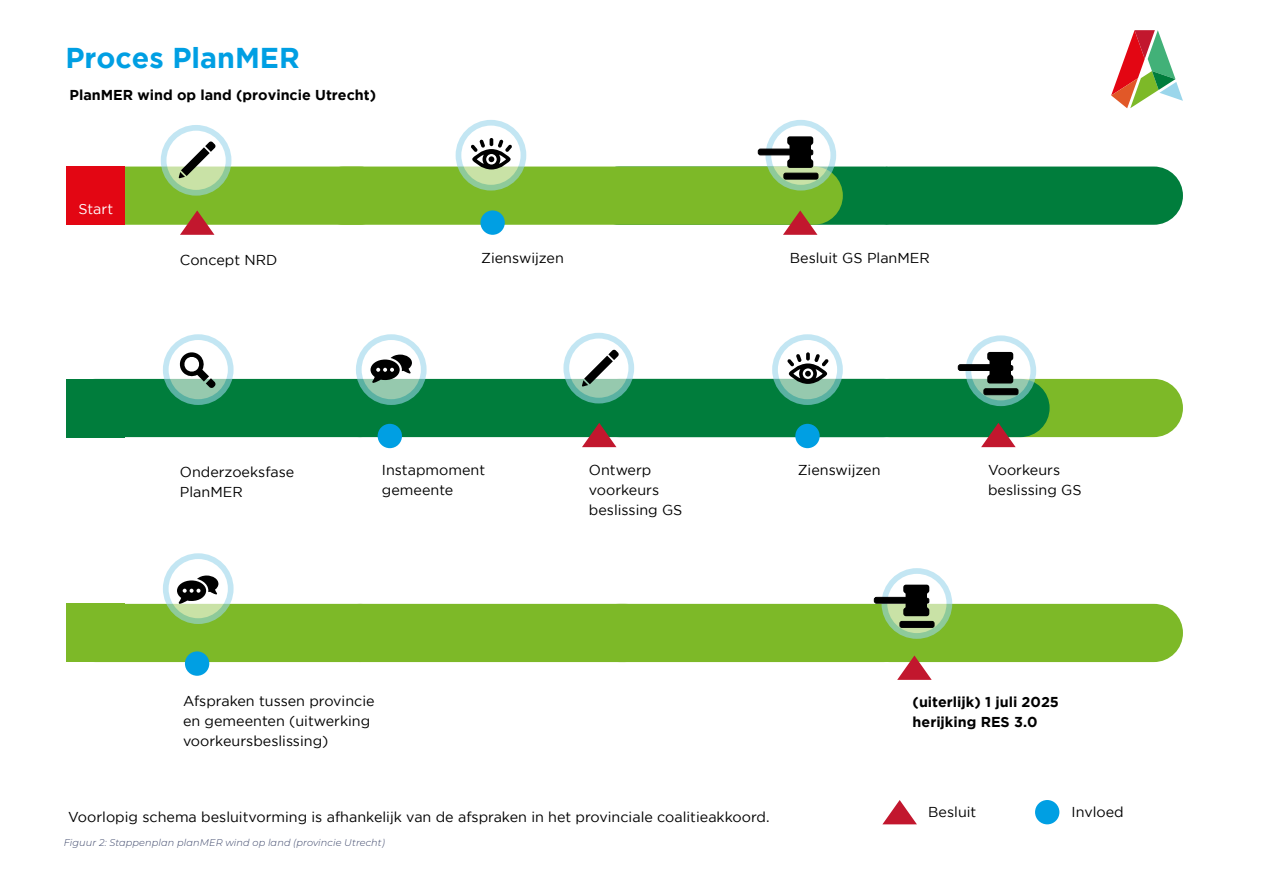
<style>
.page{position:relative;width:1263px;height:893px;background:#fff}
.page>*{position:absolute;margin:0;border:0;box-sizing:border-box;transform-origin:0 0}
.t1{font:700 28.65px "Gotham";color:#009fe3}
.t2{font:14.25px/20.1px "Gotham";color:#000}
.t3{font:700 14.25px/20.1px "Gotham";color:#000}
.t4{font:14.25px "Gotham";color:#fff}
.t5{font:italic 300 9.75px "Montserrat";letter-spacing:.01em;color:#384266}
</style>
<div class="page">
<div style="left:861px;top:167px;width:322px;height:58px;background:#007d3c;border-radius:29px"></div>
<div style="left:861px;top:379px;width:322px;height:58px;background:#7db928;border-radius:29px"></div>
<div style="left:861px;top:604px;width:322px;height:58px;background:#7db928;border-radius:29px"></div>
<div style="left:590px;top:167px;width:323px;height:58px;background:#007d3c;border-radius:29px"></div>
<div style="left:590px;top:604px;width:323px;height:58px;background:#7db928;border-radius:29px"></div>
<div style="left:315px;top:167px;width:528px;height:58px;background:#7db928;border-radius:29px"></div>
<div style="left:331px;top:379px;width:718px;height:58px;background:#007d3c;border-radius:29px"></div>
<div style="left:331px;top:604px;width:323px;height:58px;background:#7db928;border-radius:29px"></div>
<div style="left:66px;top:167px;width:323px;height:58px;background:#7db928;border-radius:29px"></div>
<div style="left:66px;top:379px;width:323px;height:58px;background:#007d3c;border-radius:29px"></div>
<div style="left:66px;top:604px;width:323px;height:58px;background:#7db928;border-radius:29px"></div>
<div style="left:66px;top:167px;width:58px;height:58px;background:#e30613"></div>
<div style="left:66px;top:379px;width:58px;height:58px;background:#007d3c"></div>
<div style="left:66px;top:604px;width:58px;height:58px;background:#7db928"></div>
<svg style="left:180px;top:210px;width:34px;height:25px"></svg>
<svg style="left:882px;top:800px;width:35px;height:24px"></svg>
<svg style="left:783px;top:210px;width:34px;height:25px"></svg>
<svg style="left:582px;top:423px;width:34px;height:24px"></svg>
<svg style="left:981px;top:423px;width:35px;height:24px"></svg>
<svg style="left:897px;top:655px;width:35px;height:25px"></svg>
<svg style="left:768px;top:123px;width:65px;height:65px"></svg>
<div style="left:765px;top:120px;width:71px;height:71px;border:6px solid #9ad6eb;border-radius:50%"></div>
<svg style="left:968px;top:338px;width:65px;height:65px"></svg>
<div style="left:965px;top:335px;width:71px;height:71px;border:6px solid #9ad6eb;border-radius:50%"></div>
<svg style="left:884px;top:571px;width:65px;height:65px"></svg>
<div style="left:881px;top:568px;width:71px;height:71px;border:6px solid #9ad6eb;border-radius:50%"></div>
<div style="left:784px;top:173px;width:34px;height:6px;background:#000;border-radius:2px"></div>
<div style="left:784px;top:173px;width:34px;height:6px;border:1px solid #000;border-radius:2px"></div>
<svg style="left:758px;top:136px;width:55px;height:32px"></svg>
<div style="left:984px;top:389px;width:34px;height:6px;background:#000;border-radius:2px"></div>
<div style="left:984px;top:389px;width:34px;height:6px;border:1px solid #000;border-radius:2px"></div>
<svg style="left:958px;top:352px;width:55px;height:31px"></svg>
<div style="left:900px;top:621px;width:34px;height:6px;background:#000;border-radius:2px"></div>
<div style="left:900px;top:621px;width:34px;height:6px;border:1px solid #000;border-radius:2px"></div>
<svg style="left:874px;top:585px;width:55px;height:31px"></svg>
<svg style="left:1111px;top:30px;width:72px;height:78px"></svg>
<svg style="left:458px;top:123px;width:65px;height:65px"></svg>
<div style="left:456px;top:120px;width:70px;height:71px;border:6px solid #9ad6eb;border-radius:50%"></div>
<svg style="left:775px;top:337px;width:65px;height:65px"></svg>
<div style="left:772px;top:334px;width:71px;height:71px;border:6px solid #9ad6eb;border-radius:50%"></div>
<svg style="left:471px;top:138px;width:41px;height:31px"></svg>
<svg style="left:787px;top:352px;width:42px;height:32px"></svg>
<svg style="left:359px;top:337px;width:65px;height:65px"></svg>
<div style="left:356px;top:334px;width:71px;height:71px;border:6px solid #9ad6eb;border-radius:50%"></div>
<svg style="left:166px;top:337px;width:65px;height:65px"></svg>
<div style="left:163px;top:334px;width:71px;height:71px;border:6px solid #9ad6eb;border-radius:50%"></div>
<svg style="left:166px;top:556px;width:65px;height:65px"></svg>
<div style="left:163px;top:553px;width:71px;height:71px;border:6px solid #9ad6eb;border-radius:50%"></div>
<svg style="left:566px;top:336px;width:65px;height:65px"></svg>
<div style="left:563px;top:333px;width:71px;height:70px;border:6px solid #9ad6eb;border-radius:50%"></div>
<svg style="left:164px;top:128px;width:65px;height:65px"></svg>
<div style="left:161px;top:125px;width:70px;height:71px;border:6px solid #9ad6eb;border-radius:50%"></div>
<svg style="left:179px;top:351px;width:37px;height:37px"></svg>
<svg style="left:177px;top:575px;width:41px;height:29px"></svg>
<svg style="left:370px;top:355px;width:42px;height:28px"></svg>
<svg style="left:179px;top:141px;width:37px;height:37px"></svg>
<svg style="left:582px;top:349px;width:37px;height:38px"></svg>
<div style="left:480px;top:210px;width:25px;height:25px;background:#009fe3;border-radius:50%"></div>
<div style="left:1035px;top:800px;width:24px;height:24px;background:#009fe3;border-radius:50%"></div>
<div style="left:378px;top:424px;width:24px;height:24px;background:#009fe3;border-radius:50%"></div>
<div style="left:185px;top:651px;width:24px;height:25px;background:#009fe3;border-radius:50%"></div>
<div style="left:795px;top:424px;width:25px;height:24px;background:#009fe3;border-radius:50%"></div>
<h1 class="t1" style="left:65px;top:42px;width:236px">Proces PlanMER</h1>
<p class="t3" style="left:69px;top:84px;width:308px">PlanMER wind op land (provincie Utrecht)</p>
<p class="t4" style="left:78px;top:201px;width:36px">Start</p>
<p class="t2" style="left:180px;top:249px;width:99px">Concept NRD</p>
<p class="t2" style="left:481px;top:247px;width:84px">Zienswijzen</p>
<p class="t2" style="left:790px;top:247px;width:141px">Besluit GS PlanMER</p>
<p class="t2" style="left:180px;top:462px;width:116px">Onderzoeksfase<br>PlanMER</p>
<p class="t2" style="left:382px;top:460px;width:105px">Instapmoment</p>
<p class="t2" style="left:798px;top:459px;width:84px">Zienswijzen</p>
<p class="t2" style="left:382px;top:480px;width:73px">gemeente</p>
<p class="t2" style="left:589px;top:460px;width:95px">Ontwerp voorkeurs beslissing GS</p>
<p class="t2" style="left:988px;top:460px;width:95px">Voorkeurs beslissing GS</p>
<p class="t2" style="left:183px;top:690px;width:193px">Afspraken tussen provincie en gemeenten (uitwerking voorkeursbeslissing)</p>
<p class="t3" style="left:913px;top:691px;width:148px">(uiterlijk) 1 juli 2025 herijking RES 3.0</p>
<p class="t2" style="left:68px;top:807px;width:703px">Voorlopig schema besluitvorming is afhankelijk van de afspraken in het provinciale coalitieakkoord.</p>
<p class="t5" style="left:64px;top:836px;width:323px">Figuur 2: Stappenplan planMER wind op land (provincie Utrecht)</p>
<p class="t2" style="left:928px;top:802px;width:50px">Besluit</p>
<p class="t2" style="left:1071px;top:802px;width:54px">Invloed</p>
</div>
